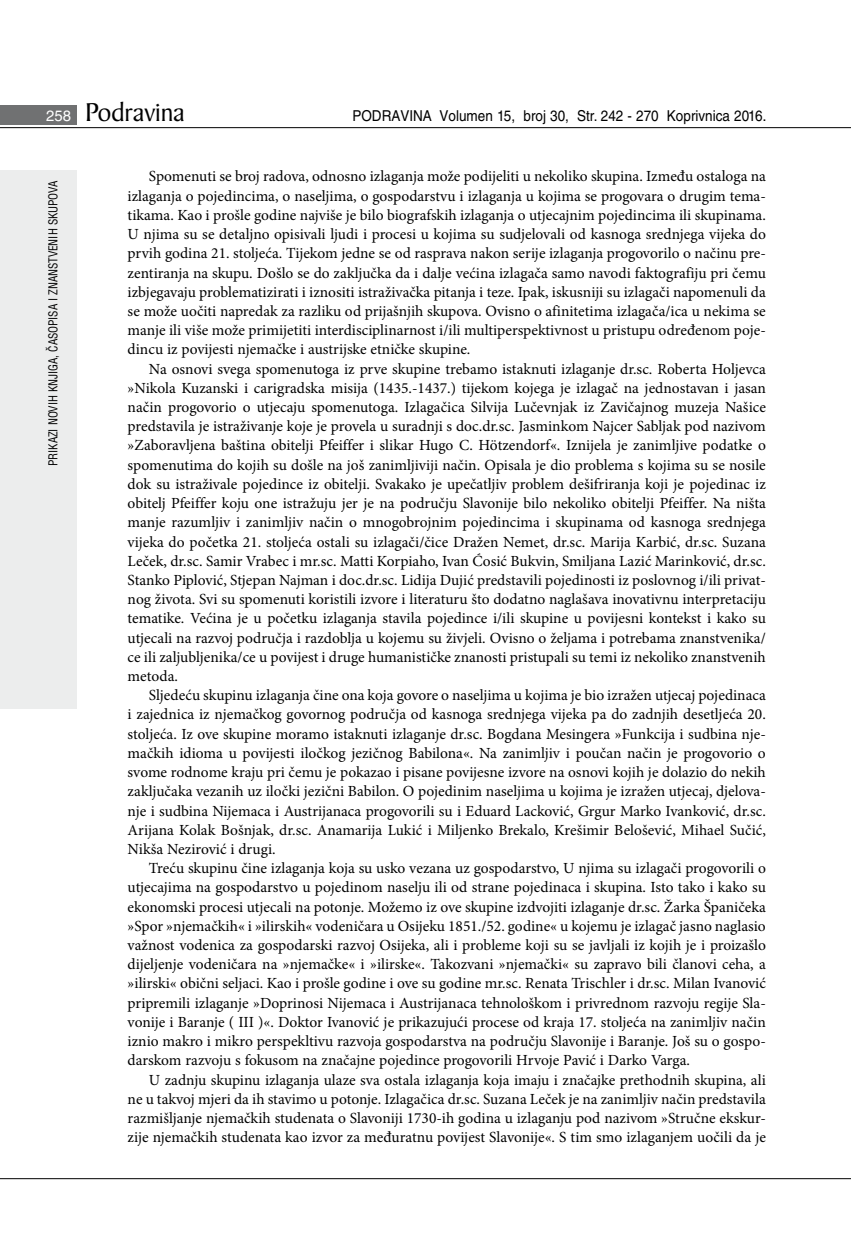
<style>
.page{position:relative;width:851px;height:1234px;background:#fff}
.page>*{position:absolute;margin:0;border:0;box-sizing:border-box;transform-origin:0 0}
.t1{font:27.6px "Baker Signet BT";color:#000}
.t2{font:15.45px/19.2px "Minion Pro";color:#000;text-align:justify}
.t3{font:15px "Helvetica LT Skin 29";color:#000;scale:.9 1}
.t4{font:condensed 12px "Helvetica LT Skin 29";letter-spacing:-.005em;color:#000;scale:.95 1}
.s1{font-family:"Helvetica LT Skin 29";font-size:15px;color:#fff}
</style>
<div class="page">
<div style="left:0;top:170px;width:77px;height:538px;background:#eceded"></div>
<div style="left:0;top:105px;width:77px;height:19px;background:#707172"></div>
<hr style="left:0;top:127px;width:850px;height:1px;background:#000">
<hr style="left:0;top:1177px;width:850px;height:1px;background:#000">
<h1 class="t1" style="left:46px;top:95px;width:140px"><span class="s1">258</span> Podravina</h1>
<p class="t3" style="left:352px;top:107px;width:462px">PODRAVINA Volumen 15, broj 30, Str. 242 - 270 Koprivnica 2016.</p>
<p class="t4" style="left:46px;top:466px;width:302px;rotate:-90deg">PRIKAZI NOVIH KNJIGA, ČASOPISA I ZNANSTVENIH SKUPOVA</p>
<p class="t2" style="left:128px;top:167px;width:639px;text-indent:21px">Spomenuti se broj radova, odnosno izlaganja može podijeliti u nekoliko skupina. Između ostaloga na izlaganja o pojedincima, o naseljima, o gospodarstvu i izlaganja u kojima se progovara o drugim tema&shy;tikama. Kao i prošle godine najviše je bilo biografskih izlaganja o utjecajnim pojedincima ili skupinama.<br>U njima su se detaljno opisivali ljudi i procesi u kojima su sudjelovali od kasnoga srednjega vijeka do prvih godina 21. stoljeća. Tijekom jedne se od rasprava nakon serije izlaganja progovorilo o načinu pre&shy;zentiranja na skupu. Došlo se do zaključka da i dalje većina izlagača samo navodi faktografiju pri čemu izbjegavaju problematizirati i iznositi istraživačka pitanja i teze. Ipak, iskusniji su izlagači napomenuli da se može uočiti napredak za razliku od prijašnjih skupova. Ovisno o afinitetima izlagača/ica u nekima se manje ili više može primijetiti interdisciplinarnost i/ili multiperspektivnost u pristupu određenom poje&shy;dincu iz povijesti njemačke i austrijske etničke skupine.</p>
<p class="t2" style="left:128px;top:359px;width:639px;text-indent:21px">Na osnovi svega spomenutoga iz prve skupine trebamo istaknuti izlaganje dr.sc. Roberta Holjevca »Nikola Kuzanski i carigradska misija (1435.-1437.) tijekom kojega je izlagač na jednostavan i jasan način progovorio o utjecaju spomenutoga. Izlagačica Silvija Lučevnjak iz Zavičajnog muzeja Našice predstavila je istraživanje koje je provela u suradnji s doc.dr.sc. Jasminkom Najcer Sabljak pod nazivom »Zaboravljena baština obitelji Pfeiffer i slikar Hugo C. Hötzendorf«. Iznijela je zanimljive podatke o spomenutima do kojih su došle na još zanimljiviji način. Opisala je dio problema s kojima su se nosile dok su istraživale pojedince iz obitelji. Svakako je upečatljiv problem dešifriranja koji je pojedinac iz obitelj Pfeiffer koju one istražuju jer je na području Slavonije bilo nekoliko obitelji Pfeiffer. Na ništa manje razumljiv i zanimljiv način o mnogobrojnim pojedincima i skupinama od kasnoga srednjega vijeka do početka 21. stoljeća ostali su izlagači/čice Dražen Nemet, dr.sc. Marija Karbić, dr.sc. Suzana Leček, dr.sc. Samir Vrabec i mr.sc. Matti Korpiaho, Ivan Ćosić Bukvin, Smiljana Lazić Marinković, dr.sc.<br>Stanko Piplović, Stjepan Najman i doc.dr.sc. Lidija Dujić predstavili pojedinosti iz poslovnog i/ili privat&shy;nog života. Svi su spomenuti koristili izvore i literaturu što dodatno naglašava inovativnu interpretaciju tematike. Većina je u početku izlaganja stavila pojedince i/ili skupine u povijesni kontekst i kako su utjecali na razvoj područja i razdoblja u kojemu su živjeli. Ovisno o željama i potrebama znanstvenika/ ce ili zaljubljenika/ce u povijest i druge humanističke znanosti pristupali su temi iz nekoliko znanstvenih metoda.</p>
<p class="t2" style="left:128px;top:685px;width:639px;text-indent:21px">Sljedeću skupinu izlaganja čine ona koja govore o naseljima u kojima je bio izražen utjecaj pojedinaca i zajednica iz njemačkog govornog područja od kasnoga srednjega vijeka pa do zadnjih desetljeća 20. stoljeća. Iz ove skupine moramo istaknuti izlaganje dr.sc. Bogdana Mesingera »Funkcija i sudbina nje&shy;mačkih idioma u povijesti iločkog jezičnog Babilona«. Na zanimljiv i poučan način je progovorio o svome rodnome kraju pri čemu je pokazao i pisane povijesne izvore na osnovi kojih je dolazio do nekih zaključaka vezanih uz iločki jezični Babilon. O pojedinim naseljima u kojima je izražen utjecaj, djelova&shy;nje i sudbina Nijemaca i Austrijanaca progovorili su i Eduard Lacković, Grgur Marko Ivanković, dr.sc.<br>Arijana Kolak Bošnjak, dr.sc. Anamarija Lukić i Miljenko Brekalo, Krešimir Belošević, Mihael Sučić, Nikša Nezirović i drugi.</p>
<p class="t2" style="left:128px;top:858px;width:639px;text-indent:21px">Treću skupinu čine izlaganja koja su usko vezana uz gospodarstvo, U njima su izlagači progovorili o utjecajima na gospodarstvo u pojedinom naselju ili od strane pojedinaca i skupina. Isto tako i kako su ekonomski procesi utjecali na potonje. Možemo iz ove skupine izdvojiti izlaganje dr.sc. Žarka Španičeka »Spor »njemačkih« i »ilirskih« vodeničara u Osijeku 1851./52. godine« u kojemu je izlagač jasno naglasio važnost vodenica za gospodarski razvoj Osijeka, ali i probleme koji su se javljali iz kojih je i proizašlo dijeljenje vodeničara na »njemačke« i »ilirske«. Takozvani »njemački« su zapravo bili članovi ceha, a »ilirski« obični seljaci. Kao i prošle godine i ove su godine mr.sc. Renata Trischler i dr.sc. Milan Ivanović pripremili izlaganje »Doprinosi Nijemaca i Austrijanaca tehnološkom i privrednom razvoju regije Sla&shy;vonije i Baranje ( III )«. Doktor Ivanović je prikazujući procese od kraja 17. stoljeća na zanimljiv način iznio makro i mikro perspekltivu razvoja gospodarstva na području Slavonije i Baranje. Još su o gospo&shy;darskom razvoju s fokusom na značajne pojedince progovorili Hrvoje Pavić i Darko Varga.</p>
<p class="t2" style="left:128px;top:1069px;width:639px;text-indent:21px">U zadnju skupinu izlaganja ulaze sva ostala izlaganja koja imaju i značajke prethodnih skupina, ali ne u takvoj mjeri da ih stavimo u potonje. Izlagačica dr.sc. Suzana Leček je na zanimljiv način predstavila razmišljanje njemačkih studenata o Slavoniji 1730-ih godina u izlaganju pod nazivom »Stručne ekskur&shy;zije njemačkih studenata kao izvor za međuratnu povijest Slavonije«. S tim smo izlaganjem uočili da je</p>
</div>
